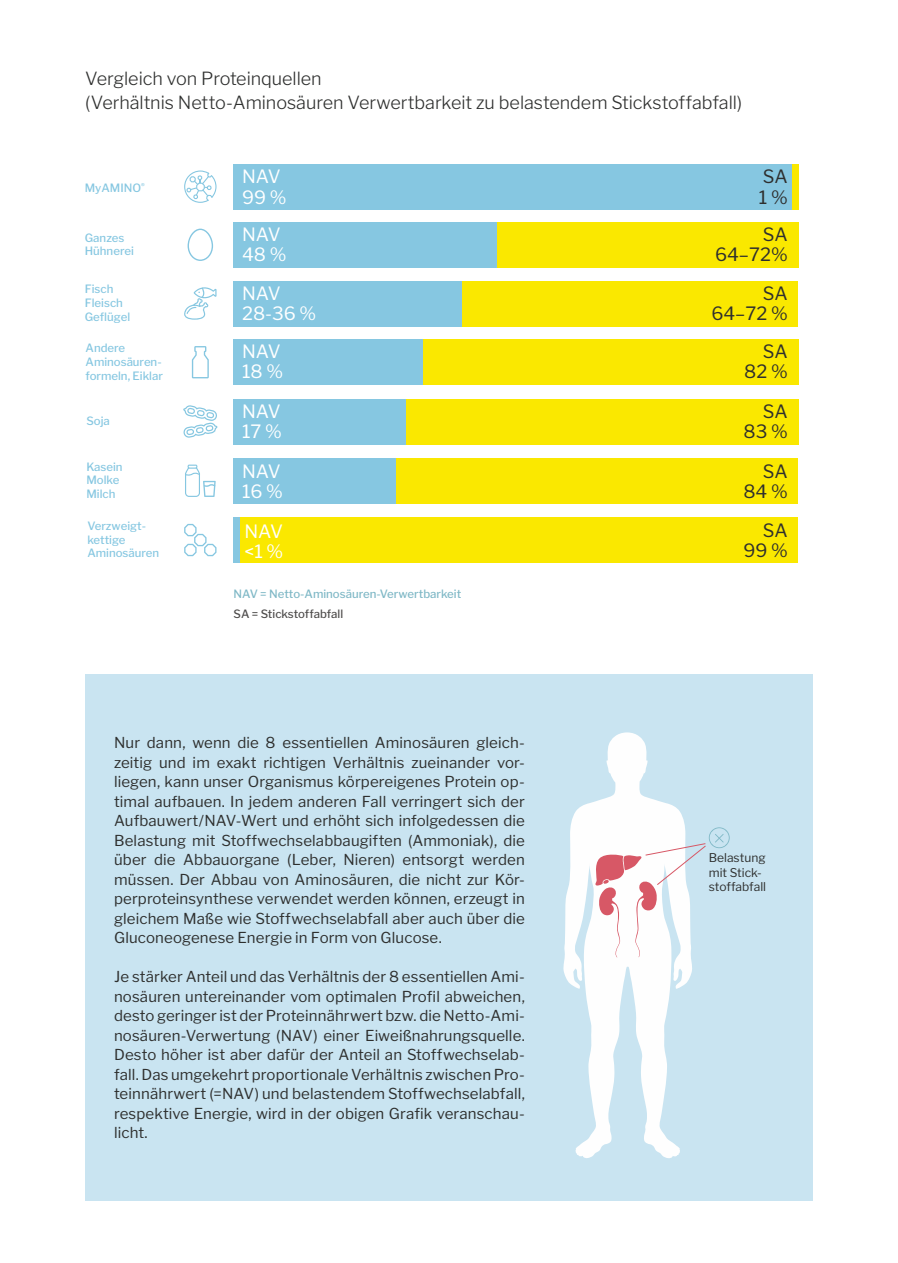
<style>
.page{position:relative;width:898px;height:1263px;background:#fff}
.page>*{position:absolute;margin:0;border:0;box-sizing:border-box;transform-origin:0 0}
.t1{font:18.3px/20.1px "Libre Franklin";color:#fff}
.t2{font:18.3px/20.1px "Libre Franklin";color:#2e2f2e;text-align:right}
.t3{font:300 18px/24px "Libre Franklin";letter-spacing:-.005em;color:#2e2f2e}
.t4{font:15px/19.5px "Libre Franklin";letter-spacing:.01em;color:#2e2f2e;text-align:justify}
.t5{font:12px/14.4px "Libre Franklin";color:#2e2f2e}
.t6{font:500 11.4px/13.6px "Libre Franklin";color:#86c7e1}
.t7{font:500 11.4px "Libre Franklin";color:#7fb8c6}
.t8{font:500 11.4px "Libre Franklin";color:#4e4c4b}
</style>
<div class="page">
<div style="left:85px;top:674px;width:727px;height:526px;background:#c9e4f1"></div>
<svg style="left:184px;top:170px;width:32px;height:33px"></svg>
<div style="left:233px;top:164px;width:565px;height:45px;background:#86c7e1"></div>
<div style="left:791px;top:164px;width:7px;height:45px;background:#fae800"></div>
<svg style="left:187px;top:229px;width:26px;height:32px"></svg>
<div style="left:233px;top:222px;width:565px;height:45px;background:#86c7e1"></div>
<div style="left:497px;top:222px;width:301px;height:45px;background:#fae800"></div>
<svg style="left:184px;top:287px;width:32px;height:33px"></svg>
<div style="left:233px;top:281px;width:565px;height:45px;background:#86c7e1"></div>
<div style="left:462px;top:281px;width:336px;height:45px;background:#fae800"></div>
<svg style="left:192px;top:346px;width:17px;height:32px"></svg>
<div style="left:233px;top:340px;width:565px;height:45px;background:#86c7e1"></div>
<div style="left:422px;top:340px;width:376px;height:45px;background:#fae800"></div>
<svg style="left:183px;top:405px;width:34px;height:33px"></svg>
<div style="left:233px;top:399px;width:565px;height:45px;background:#86c7e1"></div>
<div style="left:405px;top:399px;width:393px;height:45px;background:#fae800"></div>
<svg style="left:185px;top:465px;width:30px;height:32px"></svg>
<div style="left:233px;top:458px;width:565px;height:45px;background:#86c7e1"></div>
<div style="left:396px;top:458px;width:402px;height:45px;background:#fae800"></div>
<svg style="left:184px;top:524px;width:32px;height:32px"></svg>
<div style="left:233px;top:517px;width:565px;height:46px;background:#fae800"></div>
<div style="left:233px;top:517px;width:7px;height:46px;background:#86c7e1"></div>
<svg style="left:563px;top:732px;width:128px;height:426px"></svg>
<svg style="left:589px;top:827px;width:140px;height:131px"></svg>
<p class="t3" style="left:85px;top:67px;width:658px">Vergleich von Proteinquellen<br>(Verhältnis Netto-Aminosäuren Verwertbarkeit zu belastendem Stickstoffabfall)</p>
<p class="t6" style="left:85px;top:181px;width:62px">MyAMINO<sup>®</sup></p>
<p class="t1" style="left:242px;top:167px;width:46px">NAV<br>99 %</p>
<p class="t2" style="left:758px;top:167px;width:30px;text-align:left">SA<br>1 %</p>
<p class="t6" style="left:85px;top:231px;width:50px">Ganzes<br>Hühnerei</p>
<p class="t1" style="left:242px;top:224px;width:46px">NAV<br>48 %</p>
<p class="t2" style="left:714px;top:224px;width:74px">SA<br>64–72%</p>
<p class="t6" style="left:85px;top:282px;width:47px">Fisch<br>Fleisch<br>Geflügel</p>
<p class="t1" style="left:242px;top:283px;width:76px">NAV<br>28-36 %</p>
<p class="t2" style="left:711px;top:283px;width:78px">SA<br>64–72 %</p>
<p class="t6" style="left:85px;top:341px;width:79px">Andere<br>Aminosäuren&shy;formeln, Eiklar</p>
<p class="t1" style="left:242px;top:342px;width:43px">NAV<br>18 %</p>
<p class="t2" style="left:744px;top:342px;width:45px">SA<br>82 %</p>
<p class="t6" style="left:86px;top:414px;width:25px">Soja</p>
<p class="t1" style="left:242px;top:401px;width:41px">NAV<br>17 %</p>
<p class="t2" style="left:743px;top:401px;width:46px">SA<br>83 %</p>
<p class="t6" style="left:86px;top:460px;width:38px">Kasein<br>Molke<br>Milch</p>
<p class="t1" style="left:242px;top:461px;width:42px">NAV<br>16 %</p>
<p class="t2" style="left:743px;top:461px;width:46px">SA<br>84 %</p>
<p class="t6" style="left:87px;top:519px;width:73px">Verzweigt&shy;kettige<br>Aminosäuren</p>
<p class="t2" style="left:743px;top:520px;width:46px">SA<br>99 %</p>
<p class="t1" style="left:244px;top:521px;width:40px">NAV &lt;1 %</p>
<p class="t7" style="left:233px;top:587px;width:229px">NAV = Netto-Aminosäuren-Verwertbarkeit</p>
<p class="t8" style="left:233px;top:607px;width:111px">SA = Stickstoffabfall</p>
<p class="t4" style="left:114px;top:733px;width:412px">Nur dann, wenn die 8 essentiellen Aminosäuren gleich&shy;zeitig und im exakt richtigen Verhältnis zueinander vor&shy;liegen, kann unser Organismus körpereigenes Protein op&shy;timal aufbauen. In jedem anderen Fall verringert sich der Aufbauwert/NAV-Wert und erhöht sich infolgedessen die Belastung mit Stoffwechselabbaugiften (Ammoniak), die über die Abbauorgane (Leber, Nieren) entsorgt werden müssen. Der Abbau von Aminosäuren, die nicht zur Kör&shy;perproteinsynthese verwendet werden können, erzeugt in gleichem Maße wie Stoffwechselabfall aber auch über die Gluconeogenese Energie in Form von Glucose.</p>
<p class="t4" style="left:114px;top:967px;width:412px">Je stärker Anteil und das Verhältnis der 8 essentiellen Ami&shy;nosäuren untereinander vom optimalen Profil abweichen, desto geringer ist der Proteinnährwert bzw. die Netto-Ami&shy;nosäuren-Verwertung (NAV) einer Eiweißnahrungsquelle.<br>Desto höher ist aber dafür der Anteil an Stoffwechselab&shy;fall. Das umgekehrt proportionale Verhältnis zwischen Pro&shy;teinnährwert (=NAV) und belastendem Stoffwechselabfall, respektive Energie, wird in der obigen Grafik veranschau&shy;licht.</p>
<p class="t5" style="left:708px;top:851px;width:59px">Belastung mit Stick&shy;stoffabfall</p>
</div>
